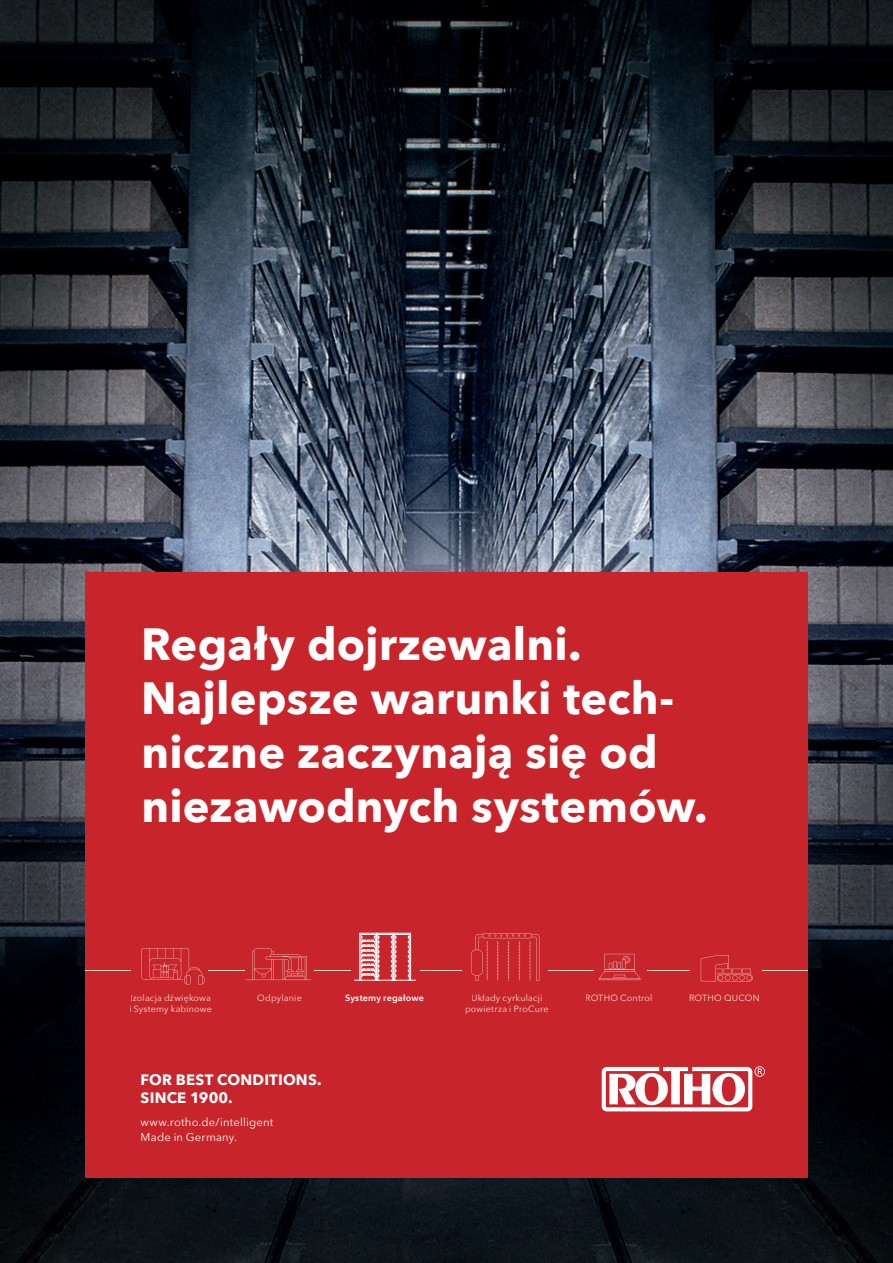
<style>
.page{position:relative;width:893px;height:1263px;background:#fff}
.page>*{position:absolute;margin:0;border:0;box-sizing:border-box;transform-origin:0 0}
.t1{font:700 45px/54px "Avenir Next";letter-spacing:.005em;color:#fff}
.t2{font:700 15px/18px "Avenir Next";letter-spacing:.01em;color:#fff}
.t3{font:11.25px/15px "Avenir Next";letter-spacing:.015em;color:#fff}
.t4{font:9px/10.8px "Avenir Next";letter-spacing:.02em;color:#f5d9cd;text-align:center}
.t5{font:600 9px "Avenir Next";letter-spacing:.025em;color:#fff}
</style>
<div class="page">
<img style="left:0;top:0;width:343px;height:340px">
<img style="left:343px;top:0;width:364px;height:341px">
<img style="left:707px;top:0;width:186px;height:603px">
<img style="left:0;top:340px;width:448px;height:260px">
<img style="left:446px;top:341px;width:263px;height:231px">
<img style="left:0;top:600px;width:130px;height:663px">
<img style="left:758px;top:603px;width:135px;height:660px">
<img style="left:130px;top:1178px;width:628px;height:85px">
<div style="left:85px;top:572px;width:723px;height:606px;background:#c8242b"></div>
<svg style="left:602px;top:1066px;width:163px;height:45px"></svg>
<svg style="left:701px;top:955px;width:52px;height:26px"></svg>
<svg style="left:246px;top:948px;width:65px;height:33px"></svg>
<hr style="left:354px;top:980px;width:62px;height:1px;background:#fff">
<svg style="left:359px;top:932px;width:52px;height:49px"></svg>
<svg style="left:599px;top:954px;width:41px;height:26px"></svg>
<hr style="left:85px;top:970px;width:46px;height:1px;background:#f5d9cd">
<hr style="left:208px;top:970px;width:36px;height:1px;background:#f5d9cd">
<hr style="left:315px;top:970px;width:36px;height:1px;background:#f5d9cd">
<hr style="left:420px;top:970px;width:42px;height:1px;background:#f5d9cd">
<hr style="left:548px;top:970px;width:45px;height:1px;background:#f5d9cd">
<hr style="left:647px;top:970px;width:43px;height:1px;background:#f5d9cd">
<hr style="left:762px;top:971px;width:46px;height:1px;background:#f5d9cd">
<svg style="left:471px;top:933px;width:68px;height:48px"></svg>
<svg style="left:141px;top:948px;width:63px;height:37px"></svg>
<h1 class="t1" style="left:141px;top:616px;width:568px">Regały dojrzewalni.<br>Najlepsze warunki tech&shy;niczne zaczynają się od niezawodnych systemów.</h1>
<p class="t4" style="left:130px;top:992px;width:82px">Izolacja dźwiękowa</p>
<p class="t4" style="left:689px;top:992px;width:72px">ROTHO QUCON</p>
<p class="t4" style="left:129px;top:1003px;width:84px">i Systemy kabinowe</p>
<p class="t5" style="left:345px;top:990px;width:80px">Systemy regałowe</p>
<p class="t4" style="left:465px;top:992px;width:85px">Układy cyrkulacji powietrza i ProCure</p>
<p class="t4" style="left:257px;top:992px;width:46px">Odpylanie</p>
<p class="t4" style="left:585px;top:992px;width:69px">ROTHO Control</p>
<h2 class="t2" style="left:141px;top:1070px;width:182px">FOR BEST CONDITIONS.<br>SINCE 1900.</h2>
<p class="t3" style="left:141px;top:1114px;width:134px">www.rotho.de/intelligent<br>Made in Germany.</p>
</div>
